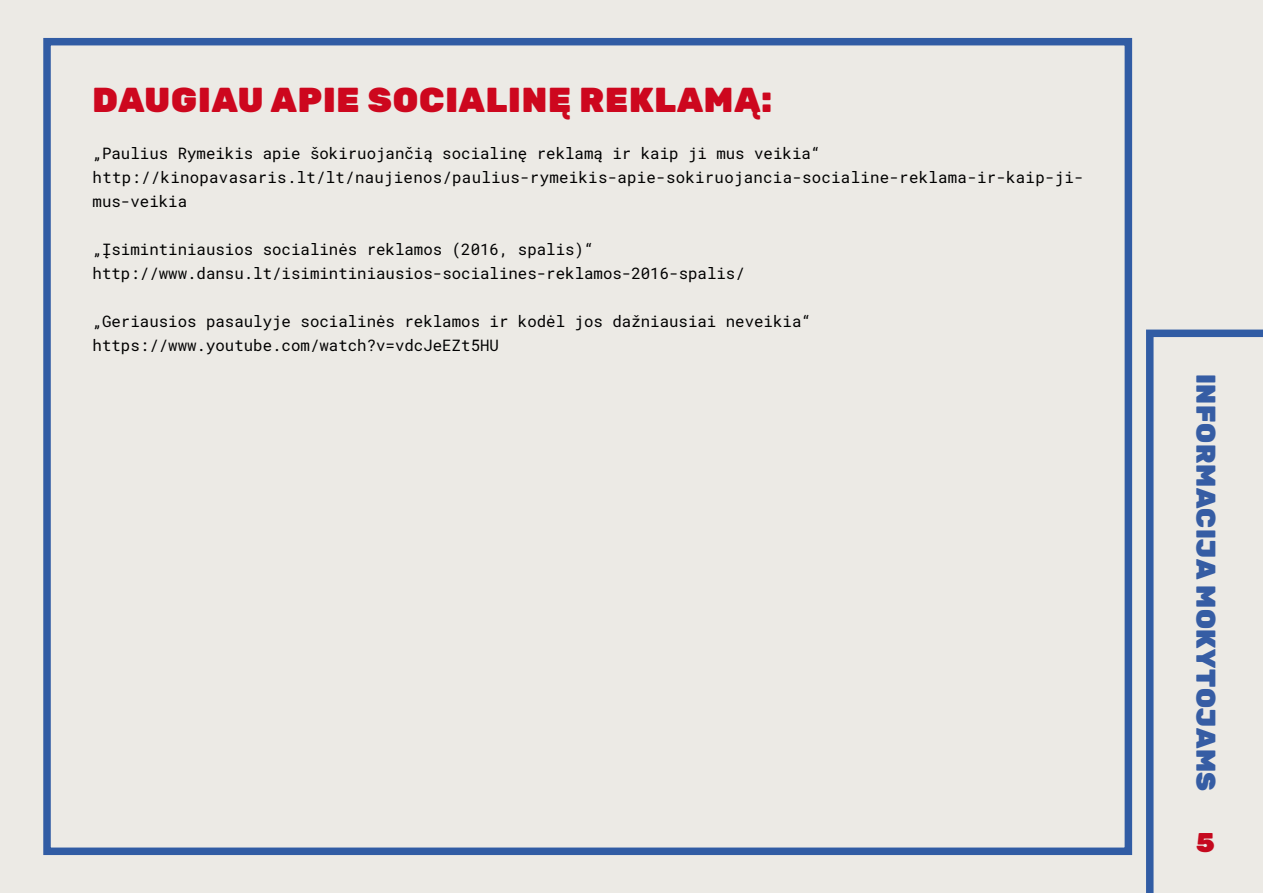
<style>
.page{position:relative;width:1263px;height:893px;background:#eceae5}
.page>*{position:absolute;margin:0;border:0;box-sizing:border-box;transform-origin:0 0}
.t1{font:900 34.5px "Rubik";letter-spacing:.025em;color:#cd071e}
.t2{font:900 27px "Rubik";letter-spacing:.025em;color:#365da4}
.t3{font:900 27px "Rubik";color:#c5091e}
.t4{font:15.75px/24px "Roboto Mono";color:#000}
</style>
<div class="page">
<div style="left:43px;top:38px;width:1089px;height:817px;border:8px solid #315ca4"></div>
<svg style="left:1146px;top:330px;width:117px;height:563px"></svg>
<h1 class="t1" style="left:93px;top:79px;width:681px">DAUGIAU APIE SOCIALINĘ REKLAMĄ:</h1>
<p class="t4" style="left:93px;top:141px;width:992px">„Paulius Rymeikis apie šokiruojančią socialinę reklamą ir kaip ji mus veikia“ http://kinopavasaris.lt/lt/naujienos/paulius-rymeikis-apie-sokiruojancia-socialine-reklama-ir-kaip-ji&shy;mus-veikia</p>
<p class="t4" style="left:93px;top:237px;width:654px">„Įsimintiniausios socialinės reklamos (2016, spalis)“ http://www.dansu.lt/isimintiniausios-socialines-reklamos-2016-spalis/</p>
<p class="t4" style="left:93px;top:309px;width:720px">„Geriausios pasaulyje socialinės reklamos ir kodėl jos dažniausiai neveikia“ https://www.youtube.com/watch?v=vdcJeEZt5HU</p>
<h2 class="t2" style="left:1222px;top:374px;width:419px;rotate:90deg">INFORMACIJA MOKYTOJAMS</h2>
<h2 class="t3" style="left:1196px;top:826px;width:20px">5</h2>
</div>
